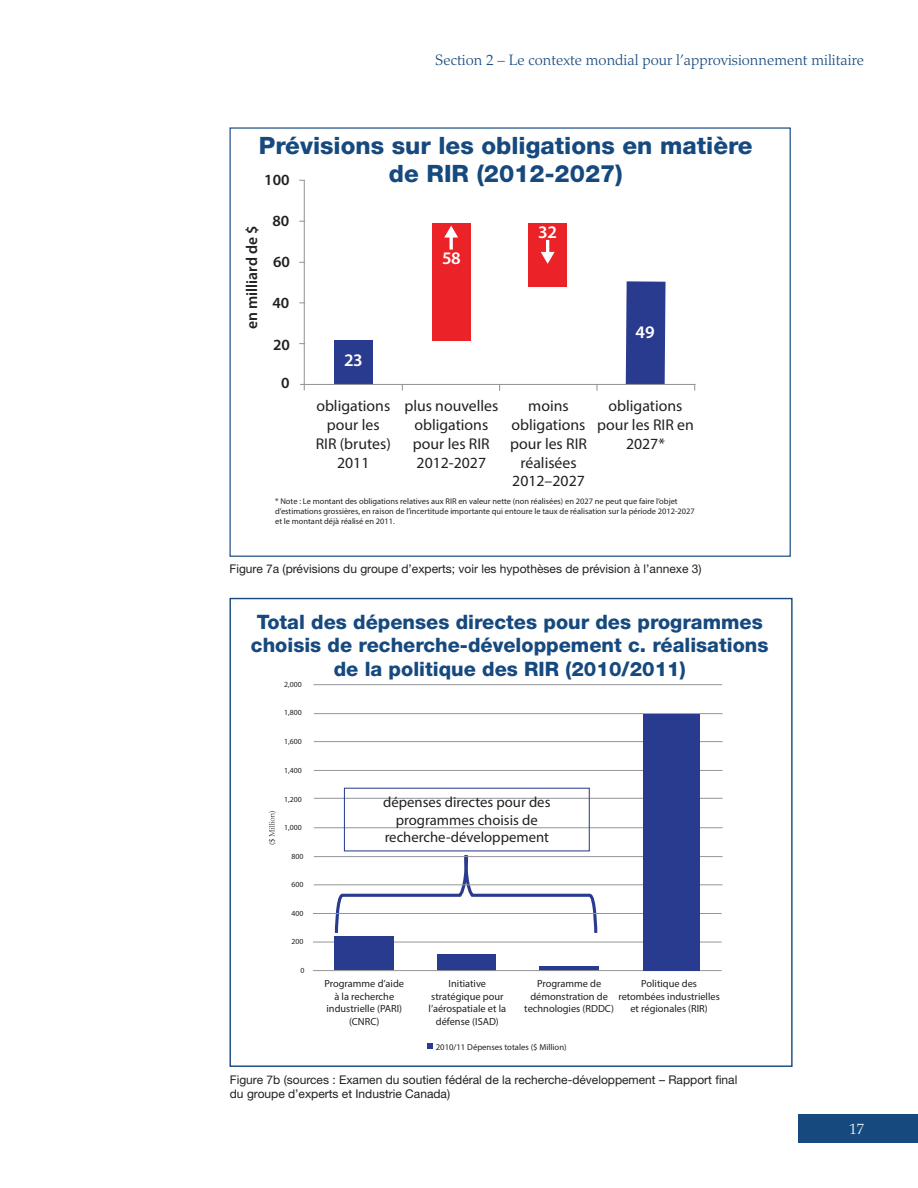
<style>
.page{position:relative;width:918px;height:1188px;background:#fff}
.page>*{position:absolute;margin:0;border:0;box-sizing:border-box;transform-origin:0 0}
.t1{font:800 24px/28.7px "Helvetica Neue LT Std";color:#16497e;text-align:center}
.t2{font:800 19.95px/23.9px "Helvetica Neue LT Std";color:#16497e;text-align:center}
.t3{font:600 17.7px "Myriad Pro";letter-spacing:-.02em;color:#fff}
.t4{font:600 15.75px "Myriad Pro";color:#231f20}
.t5{font:15.6px/18.8px "Myriad Pro";color:#231f20;text-align:center}
.t6{font:600 15.6px "Myriad Pro";color:#231f20}
.t7{font:300 15px "Palatino";color:#16497e}
.t8{font:300 15px "Palatino";color:#fff}
.t9{font:14.7px/17.7px "Myriad Pro";color:#231f20;text-align:center}
.t10{font:12px/14.4px "Helvetica Neue LT Std";color:#231f20}
.t11{font:10.35px/12.5px "Myriad Pro";color:#231f20;text-align:center}
.t12{font:8.7px "Myriad Pro";color:#231f20}
.t13{font:8.25px/10.1px "Myriad Pro";color:#231f20}
.t14{font:7.8px "Myriad Pro";color:#231f20}
</style>
<div class="page">
<div style="left:798px;top:1114px;width:120px;height:29px;background:#16497e"></div>
<div style="left:334px;top:340px;width:39px;height:44px;background:#293b8f"></div>
<div style="left:432px;top:223px;width:39px;height:117px;background:#eb2328"></div>
<div style="left:528px;top:223px;width:39px;height:64px;background:#eb2328"></div>
<div style="left:626px;top:281px;width:40px;height:103px;background:#293b8f"></div>
<hr style="left:300px;top:384px;width:396px;height:1px;background:#939598">
<hr style="left:304px;top:180px;width:1px;height:210px;background:#939598">
<svg style="left:444px;top:226px;width:14px;height:24px"></svg>
<svg style="left:541px;top:240px;width:14px;height:24px"></svg>
<hr style="left:313px;top:684px;width:409px;height:1px;background:#939598">
<hr style="left:314px;top:713px;width:408px;height:1px;background:#939598">
<hr style="left:314px;top:741px;width:408px;height:1px;background:#939598">
<svg style="left:333px;top:855px;width:266px;height:78px"></svg>
<hr style="left:314px;top:770px;width:408px;height:1px;background:#939598">
<hr style="left:314px;top:798px;width:408px;height:1px;background:#939598">
<hr style="left:314px;top:827px;width:408px;height:1px;background:#939598">
<hr style="left:314px;top:856px;width:408px;height:1px;background:#939598">
<hr style="left:314px;top:884px;width:408px;height:1px;background:#939598">
<hr style="left:313px;top:913px;width:409px;height:1px;background:#939598">
<div style="left:539px;top:966px;width:59px;height:5px;background:#293b8f"></div>
<div style="left:437px;top:954px;width:59px;height:17px;background:#293b8f"></div>
<hr style="left:313px;top:942px;width:409px;height:1px;background:#939598">
<div style="left:335px;top:936px;width:59px;height:34px;background:#293b8f"></div>
<hr style="left:313px;top:970px;width:409px;height:1px;background:#939598">
<div style="left:643px;top:714px;width:56px;height:257px;background:#293b8f"></div>
<svg style="left:427px;top:1043px;width:6px;height:6px"></svg>
<svg style="left:269px;top:811px;width:7px;height:33px"></svg>
<h3 class="t7" style="left:435px;top:51px;width:430px">Section 2 – Le contexte mondial pour l’approvisionnement militaire</h3>
<p class="t1" style="left:259px;top:131px;width:495px">Prévisions sur les obligations en matière de RIR (2012-2027)</p>
<p class="t3" style="left:538px;top:221px;width:21px">32</p>
<p class="t3" style="left:442px;top:247px;width:20px">58</p>
<p class="t6" style="left:264px;top:170px;width:27px">100</p>
<p class="t6" style="left:272px;top:211px;width:18px">80</p>
<p class="t6" style="left:273px;top:252px;width:18px">60</p>
<p class="t6" style="left:272px;top:293px;width:18px">40</p>
<p class="t6" style="left:273px;top:334px;width:18px">20</p>
<p class="t6" style="left:281px;top:373px;width:10px">0</p>
<p class="t4" style="left:242px;top:329px;width:105px;rotate:-90deg">en milliard de $</p>
<p class="t3" style="left:636px;top:321px;width:21px">49</p>
<p class="t3" style="left:344px;top:349px;width:20px">23</p>
<p class="t5" style="left:316px;top:397px;width:77px">obligations pour les<br>RIR (brutes)<br>2011</p>
<p class="t5" style="left:404px;top:397px;width:95px">plus nouvelles obligations pour les RIR<br>2012-2027</p>
<p class="t5" style="left:510px;top:397px;width:78px">moins obligations pour les RIR réalisées<br>2012–2027</p>
<p class="t5" style="left:597px;top:397px;width:98px">obligations pour les RIR en<br>2027*</p>
<p class="t13" style="left:275px;top:496px;width:421px">* Note : Le montant des obligations relatives aux RIR en valeur nette (non réalisées) en 2027 ne peut que faire l’objet d’estimations grossières, en raison de l’incertitude importante qui entoure le taux de réalisation sur la période 2012-2027 et le montant déjà réalisé en 2011.</p>
<p class="t10" style="left:230px;top:561px;width:474px">Figure 7a (prévisions du groupe d’experts; voir les hypothèses de prévision à l’annexe 3)</p>
<p class="t2" style="left:251px;top:609px;width:519px">Total des dépenses directes pour des programmes choisis de recherche-développement c. réalisations de la politique des RIR (2010/2011)</p>
<p class="t14" style="left:284px;top:679px;width:19px">2,000</p>
<p class="t14" style="left:284px;top:708px;width:19px">1,800</p>
<p class="t14" style="left:284px;top:737px;width:19px">1,600</p>
<p class="t14" style="left:284px;top:766px;width:19px">1,400</p>
<p class="t14" style="left:284px;top:794px;width:19px">1,200</p>
<p class="t14" style="left:284px;top:823px;width:19px">1,000</p>
<p class="t14" style="left:291px;top:852px;width:13px">800</p>
<p class="t14" style="left:292px;top:880px;width:13px">600</p>
<p class="t14" style="left:291px;top:909px;width:13px">400</p>
<p class="t14" style="left:291px;top:937px;width:13px">200</p>
<p class="t14" style="left:301px;top:965px;width:5px">0</p>
<p class="t9" style="left:383px;top:793px;width:169px">dépenses directes pour des programmes choisis de recherche-développement</p>
<p class="t11" style="left:325px;top:977px;width:81px">Programme d’aide à la recherche industrielle (PARI) (CNRC)</p>
<p class="t11" style="left:429px;top:977px;width:79px">Initiative stratégique pour l’aérospatiale et la défense (ISAD)</p>
<p class="t11" style="left:524px;top:977px;width:91px">Programme de démonstration de technologies (RDDC)</p>
<p class="t11" style="left:618px;top:977px;width:103px">Politique des retombées industrielles et régionales (RIR)</p>
<p class="t12" style="left:436px;top:1041px;width:132px">2010/11 Dépenses totales ($ Million)</p>
<p class="t10" style="left:230px;top:1072px;width:509px">Figure 7b (sources : Examen du soutien fédéral de la recherche-développement – Rapport final du groupe d’experts et Industrie Canada)</p>
<h3 class="t8" style="left:849px;top:1120px;width:16px">17</h3>
</div>
